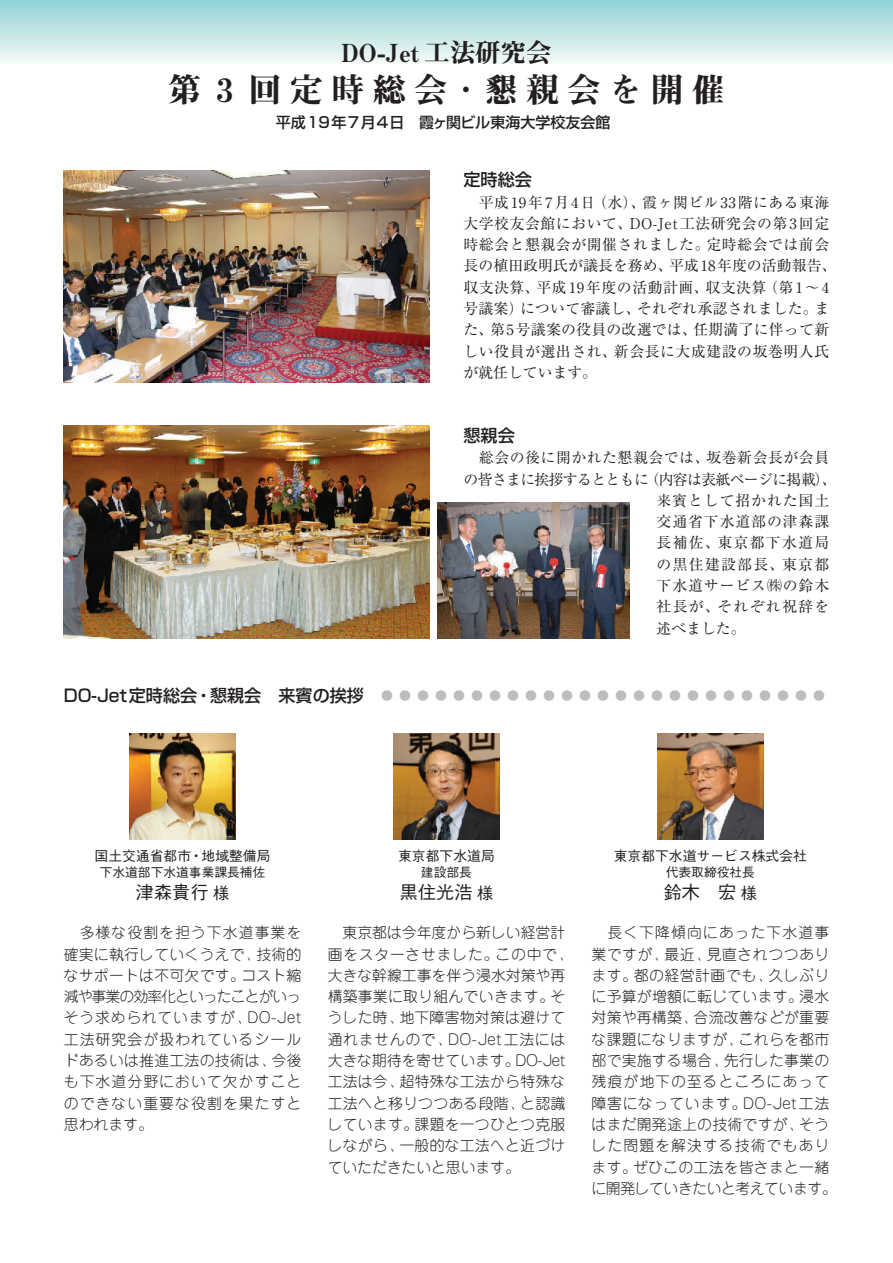
<style>
.page{position:relative;width:893px;height:1263px;background:#fff}
.page>*{position:absolute;margin:0;border:0;box-sizing:border-box;transform-origin:0 0}
.t1{font:33.15px "Midashi Min MA31";letter-spacing:.25em;color:#231f20}
.t2{font:25.5px "Midashi Min MA31";color:#231f20}
.t3{font:500 18.15px "Gothic BBB";color:#231f20}
.t4{font:500 17.1px "Shin Go";color:#231f20}
.t5{font:500 15px "Shin Go";color:#231f20}
.t6{font:300 14.85px/21.3px "Jun 101";letter-spacing:.015em;color:#231f20;text-align:justify}
.t7{font:14.85px/21.3px "Ryumin";letter-spacing:.04em;color:#231f20}
.t8{font:14.85px "Ryumin";letter-spacing:.06em;color:#231f20}
.t9{font:14.85px "Ryumin";letter-spacing:.085em;color:#231f20}
.t10{font:14.85px "Ryumin";letter-spacing:-.045em;color:#231f20}
.t11{font:500 13.8px "Gothic BBB";color:#231f20}
.t12{font:500 12.75px "Gothic BBB";color:#231f20}
.t13{font:500 12px "Shin Go";color:#bcbdc0}
.s1{font-size:34.2px}
.s2{font-size:17.1px;color:#231f20}
.s3{font-size:16.05px}
</style>
<div class="page">
<div style="left:0;top:0;width:893px;height:64px;background:linear-gradient(to bottom,#8fd2d6,#f3f9f6)"></div>
<img style="left:129px;top:733px;width:107px;height:107px">
<img style="left:393px;top:733px;width:107px;height:107px">
<img style="left:657px;top:733px;width:106px;height:107px">
<img style="left:64px;top:170px;width:365px;height:213px">
<img style="left:64px;top:425px;width:365px;height:213px">
<img style="left:438px;top:502px;width:191px;height:136px">
<h2 class="t2" style="left:341px;top:38px;width:212px">DO-Jet 工法研究会</h2>
<h1 class="t1" style="left:168px;top:71px;width:559px">第 <span class="s1">3</span> 回定時総会・懇親会を開催</h1>
<p class="t5" style="left:276px;top:112px;width:336px">平成19年7月4日 霞ヶ関ビル東海大学校友会館</p>
<p class="t4" style="left:463px;top:169px;width:70px">定時総会</p>
<p class="t7" style="left:463px;top:191px;width:375px;text-indent:15px">平成19年7月4日（水）、霞ヶ関ビル33階にある東海大学校友会館において、DO-Jet工法研究会の第3回定時総会と懇親会が開催されました。定時総会では前会長の植田政明氏が議長を務め、平成18年度の活動報告、収支決算、平成19年度の活動計画、収支決算（第1～4号議案）について審議し、それぞれ承認されました。また、第5号議案の役員の改選では、任期満了に伴って新しい役員が選出され、新会長に大成建設の坂巻明人氏が就任しています。</p>
<p class="t4" style="left:463px;top:424px;width:53px">懇親会</p>
<p class="t7" style="left:479px;top:447px;width:352px">総会の後に開かれた懇親会では、坂巻新会長が会員</p>
<p class="t10" style="left:463px;top:470px;width:375px">の皆さまに挨拶するとともに（内容は表紙ページに掲載）、</p>
<p class="t8" style="left:656px;top:491px;width:174px">来賓として招かれた国土</p>
<p class="t8" style="left:656px;top:513px;width:174px">交通省下水道部の津森課</p>
<p class="t9" style="left:657px;top:534px;width:174px">長補佐、東京都下水道局</p>
<p class="t9" style="left:656px;top:555px;width:174px">の黒住建設部長、東京都</p>
<p class="t8" style="left:656px;top:577px;width:174px">下水道サービス㈱の鈴木</p>
<p class="t9" style="left:656px;top:598px;width:174px">社長が、それぞれ祝辞を</p>
<p class="t7" style="left:656px;top:617px;width:91px">述べました。</p>
<p class="t13" style="left:64px;top:688px;width:763px"><span class="s2">DO-Jet定時総会・懇親会 来賓の挨拶</span> ●●●●●●●●●●●●●●●●●●●●●●●●●</p>
<p class="t11" style="left:95px;top:848px;width:177px">国土交通省都市・地域整備局</p>
<p class="t12" style="left:100px;top:865px;width:167px">下水道部下水道事業課長補佐</p>
<p class="t3" style="left:136px;top:881px;width:95px">津森貴行<span class="s3">様</span></p>
<p class="t11" style="left:398px;top:848px;width:98px">東京都下水道局</p>
<p class="t12" style="left:421px;top:865px;width:53px">建設部長</p>
<p class="t3" style="left:400px;top:881px;width:95px">黒住光浩<span class="s3">様</span></p>
<p class="t11" style="left:614px;top:848px;width:195px">東京都下水道サービス株式会社</p>
<p class="t12" style="left:666px;top:865px;width:91px">代表取締役社長</p>
<p class="t3" style="left:664px;top:881px;width:95px">鈴木 宏<span class="s3">様</span></p>
<p class="t6" style="left:64px;top:922px;width:239px;text-indent:16px">多様な役割を担う下水道事業を確実に執行していくうえで、技術的なサポートは不可欠です。コスト縮減や事業の効率化といったことがいっそう求められていますが、DO-Jet工法研究会が扱われているシールドあるいは推進工法の技術は、今後も下水道分野において欠かすことのできない重要な役割を果たすと思われます。</p>
<p class="t6" style="left:328px;top:922px;width:247px;text-align:left;text-indent:15px">東京都は今年度から新しい経営計画をスターさせました。この中で、大きな幹線工事を伴う浸水対策や再構築事業に取り組んでいきます。そうした時、地下障害物対策は避けて通れませんので、DO-Jet工法には大きな期待を寄せています。DO-Jet工法は今、超特殊な工法から特殊な工法へと移りつつある段階、と認識しています。課題を一つひとつ克服しながら、一般的な工法へと近づけていただきたいと思います。</p>
<p class="t6" style="left:592px;top:922px;width:247px;text-align:center">長く下降傾向にあった下水道事<br>業ですが、最近、見直されつつあります。都の経営計画でも、久しぶりに予算が増額に転じています。浸水対策や再構築、合流改善などが重要な課題になりますが、これらを都市部で実施する場合、先行した事業の残痕が地下の至るところにあって障害になっています。DO-Jet工法はまだ開発途上の技術ですが、そうした問題を解決する技術でもあります。ぜひこの工法を皆さまと一緒に開発していきたいと考えています。</p>
</div>
